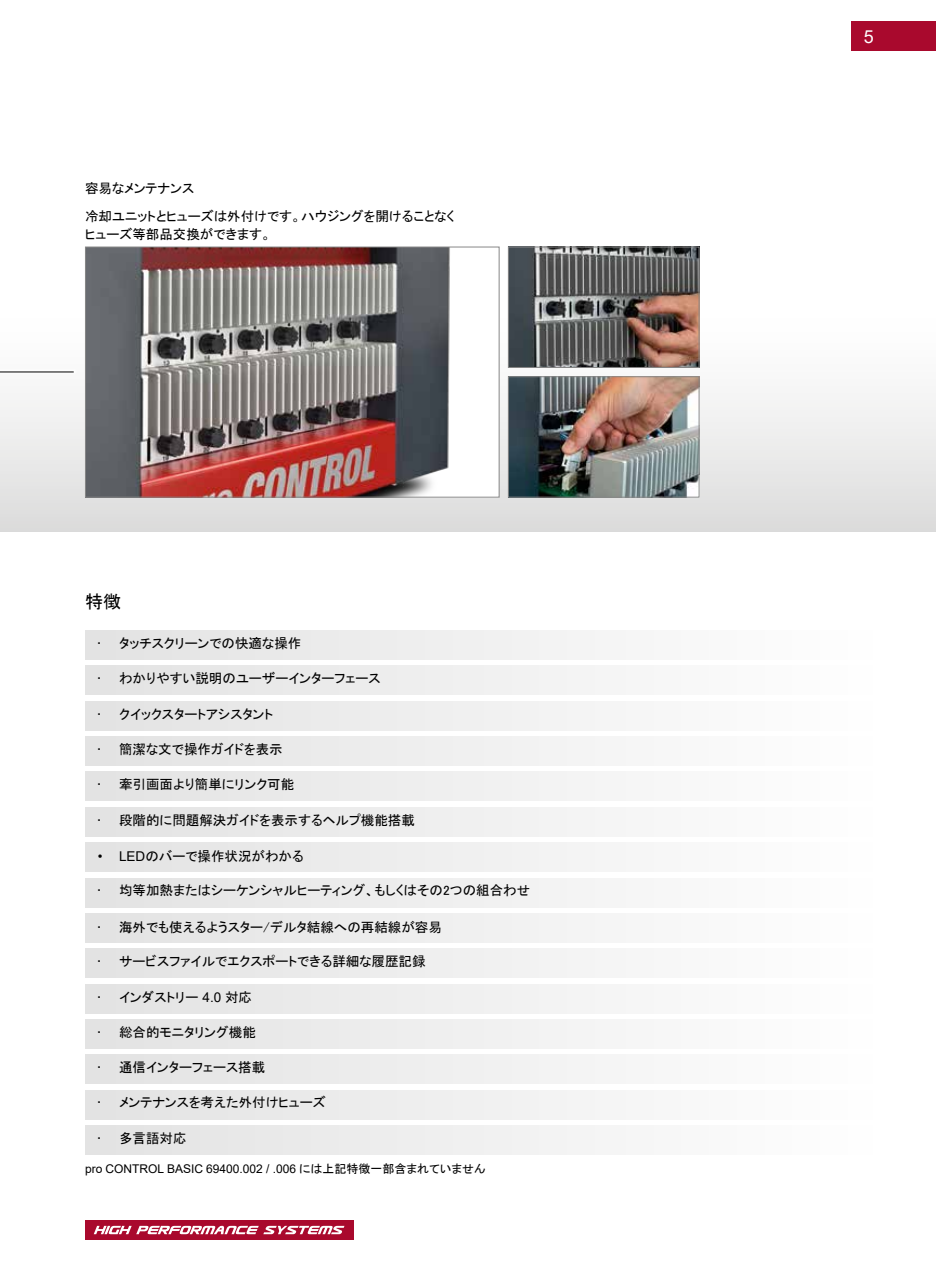
<style>
.page{position:relative;width:936px;height:1263px;background:#fff}
.page>*{position:absolute;margin:0;border:0;box-sizing:border-box;transform-origin:0 0}
.t1{font:18px "MS P Gothic";color:#000}
.t2{font:18px "Arial";color:#fff}
.t3{font:13.5px/27.5px "MS P Gothic";color:#000}
.t4{font:12px "Arial";color:#000}
.s1{font-family:"Arial"}
.s2{font-family:"MS Gothic"}
.s3{font-family:"MS P Gothic"}
</style>
<div class="page">
<div style="left:850px;top:21px;width:85px;height:30px;background:#a9092d"></div>
<div style="left:85px;top:1220px;width:268px;height:19px;background:#a9092d"></div>
<svg style="left:94px;top:1226px;width:250px;height:8px"></svg>
<div style="left:0;top:308px;width:935px;height:223px;background:linear-gradient(to bottom,#fff,#ddd)"></div>
<div style="left:0;top:366px;width:77px;height:12px;background:#fff"></div>
<hr style="left:0;top:372px;width:74px;height:1px;background:#000">
<div style="left:85px;top:247px;width:414px;height:250px;background:#fff"></div>
<img style="left:87px;top:249px;width:363px;height:246px">
<div style="left:85px;top:247px;width:414px;height:250px;border:1px solid #878787"></div>
<img style="left:510px;top:378px;width:187px;height:117px">
<div style="left:508px;top:376px;width:191px;height:121px;border:1px solid #878787"></div>
<img style="left:510px;top:249px;width:187px;height:117px">
<div style="left:508px;top:247px;width:191px;height:121px;border:1px solid #878787"></div>
<div style="left:85px;top:878px;width:787px;height:29px;background:linear-gradient(to right,#e2e2e2,#fefefe)"></div>
<div style="left:85px;top:807px;width:787px;height:30px;background:linear-gradient(to right,#e2e2e2,#fefefe)"></div>
<div style="left:85px;top:665px;width:787px;height:30px;background:linear-gradient(to right,#e2e2e2,#fefefe)"></div>
<div style="left:85px;top:701px;width:787px;height:30px;background:linear-gradient(to right,#e2e2e2,#fefefe)"></div>
<div style="left:85px;top:736px;width:787px;height:30px;background:linear-gradient(to right,#e2e2e2,#fefefe)"></div>
<div style="left:85px;top:772px;width:787px;height:29px;background:linear-gradient(to right,#e2e2e2,#fefefe)"></div>
<div style="left:85px;top:842px;width:787px;height:30px;background:linear-gradient(to right,#e2e2e2,#fefefe)"></div>
<div style="left:85px;top:913px;width:787px;height:30px;background:linear-gradient(to right,#e2e2e2,#fefefe)"></div>
<div style="left:85px;top:948px;width:787px;height:30px;background:linear-gradient(to right,#e2e2e2,#fefefe)"></div>
<div style="left:85px;top:630px;width:787px;height:30px;background:linear-gradient(to right,#e2e2e2,#fefefe)"></div>
<div style="left:85px;top:1054px;width:787px;height:30px;background:linear-gradient(to right,#e2e2e2,#fefefe)"></div>
<div style="left:85px;top:1019px;width:787px;height:30px;background:linear-gradient(to right,#e2e2e2,#fefefe)"></div>
<div style="left:85px;top:984px;width:787px;height:29px;background:linear-gradient(to right,#e2e2e2,#fefefe)"></div>
<div style="left:85px;top:1125px;width:787px;height:30px;background:linear-gradient(to right,#e2e2e2,#fefefe)"></div>
<div style="left:85px;top:1090px;width:787px;height:29px;background:linear-gradient(to right,#e2e2e2,#fefefe)"></div>
<p class="t3" style="left:85px;top:174px;width:371px">容易なメンテナンス<br>冷却ユニットとヒューズは外付けです。ハウジングを開けることなく</p>
<p class="t3" style="left:85px;top:221px;width:187px">ヒューズ等部品交換ができます。</p>
<h1 class="t1" style="left:85px;top:592px;width:37px">特徴</h1>
<p class="t3" style="left:98px;top:629px;width:205px">• タッチスクリーンでの快適な操作</p>
<p class="t3" style="left:98px;top:665px;width:284px">• わかりやすい説明のユーザーインターフェース</p>
<p class="t3" style="left:98px;top:700px;width:177px">• クイックスタートアシスタント</p>
<p class="t3" style="left:98px;top:735px;width:186px">• 簡潔な文で操作ガイドを表示</p>
<p class="t3" style="left:98px;top:771px;width:198px">• 牽引画面より簡単にリンク可能</p>
<p class="t3" style="left:98px;top:806px;width:318px">• 段階的に問題解決ガイドを表示するヘルプ機能搭載</p>
<p class="t3" style="left:98px;top:842px;width:207px"><span class="s1">• LED</span>のバーで操作状況がわかる</p>
<p class="t3" style="left:98px;top:877px;width:434px">• 均等加熱またはシーケンシャルヒーティング、もしくはその2つの組合わせ</p>
<p class="t3" style="left:98px;top:913px;width:345px">• 海外でも使えるようスター/デルタ結線への再結線が容<span class="s2">易</span></p>
<p class="t3" style="left:98px;top:947px;width:329px">• サービスファイルでエクスポートできる詳細な履歴記録</p>
<p class="t3" style="left:98px;top:983px;width:156px">• インダストリー <span class="s1">4.0</span> 対応</p>
<p class="t3" style="left:98px;top:1018px;width:159px">• 総合的モニタリング機能</p>
<p class="t3" style="left:98px;top:1053px;width:169px">• 通信インターフェース搭載</p>
<p class="t3" style="left:98px;top:1089px;width:229px">• メンテナンスを考えた外付けヒューズ</p>
<p class="t3" style="left:98px;top:1124px;width:90px">• 多言語対応</p>
<p class="t4" style="left:85px;top:1161px;width:402px">pro CONTROL BASIC 69400.002 / .006 <span class="s3">には上記特徴一部含まれていません</span></p>
<h1 class="t2" style="left:863px;top:24px;width:12px">5</h1>
</div>
